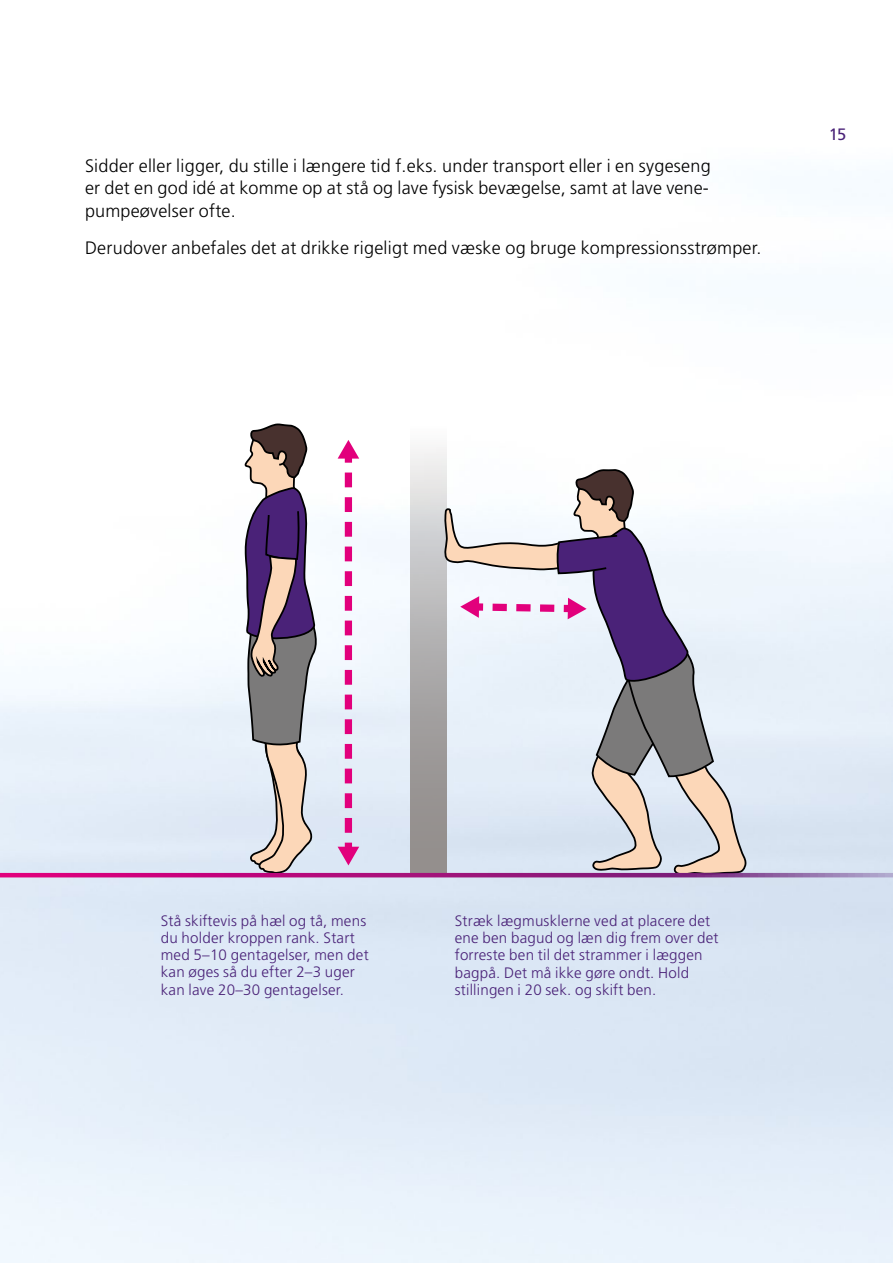
<style>
.page{position:relative;width:893px;height:1263px;background:#fff}
.page>*{position:absolute;margin:0;border:0;box-sizing:border-box;transform-origin:0 0}
.t1{font:300 18px/22.5px "Frutiger LT Pro";letter-spacing:.015em;color:#000;text-align:justify}
.t2{font:16.5px "Frutiger LT Pro";color:#4a2278}
.t3{font:300 15.15px/17.2px "Frutiger LT Pro";letter-spacing:.015em;color:#4a2278}
</style>
<div class="page">
<div style="left:345px;top:455px;width:7px;height:8px;background:#e2007c"></div>
<svg style="left:345px;top:472px;width:7px;height:366px"></svg>
<div style="left:345px;top:843px;width:7px;height:7px;background:#e2007c"></div>
<svg style="left:338px;top:440px;width:21px;height:19px"></svg>
<svg style="left:338px;top:847px;width:21px;height:18px"></svg>
<svg style="left:243px;top:423px;width:76px;height:450px"></svg>
<svg style="left:410px;top:431px;width:33px;height:441px"></svg>
<svg style="left:443px;top:431px;width:304px;height:442px"></svg>
<svg style="left:0;top:873px;width:893px;height:4px"></svg>
<p class="t1" style="left:85px;top:154px;width:627px">Sidder eller ligger, du stille i længere tid f.eks. under transport eller i en sygeseng er det en god idé at komme op at stå og lave fysisk bevægelse, samt at lave vene&shy;pumpeøvelser ofte.</p>
<p class="t1" style="left:85px;top:237px;width:678px">Derudover anbefales det at drikke rigeligt med væske og bruge kompressionsstrømper.</p>
<p class="t2" style="left:829px;top:125px;width:19px">15</p>
<p class="t3" style="left:161px;top:912px;width:209px">Stå skiftevis på hæl og tå, mens du holder kroppen rank. Start med 5–10 gentagelser, men det kan øges så du efter 2–3 uger kan lave 20–30 gentagelser.</p>
<p class="t3" style="left:455px;top:912px;width:265px">Stræk lægmusklerne ved at placere det ene ben bagud og læn dig frem over det forreste ben til det strammer i læggen bagpå. Det må ikke gøre ondt. Hold stillingen i 20 sek. og skift ben.</p>
</div>
